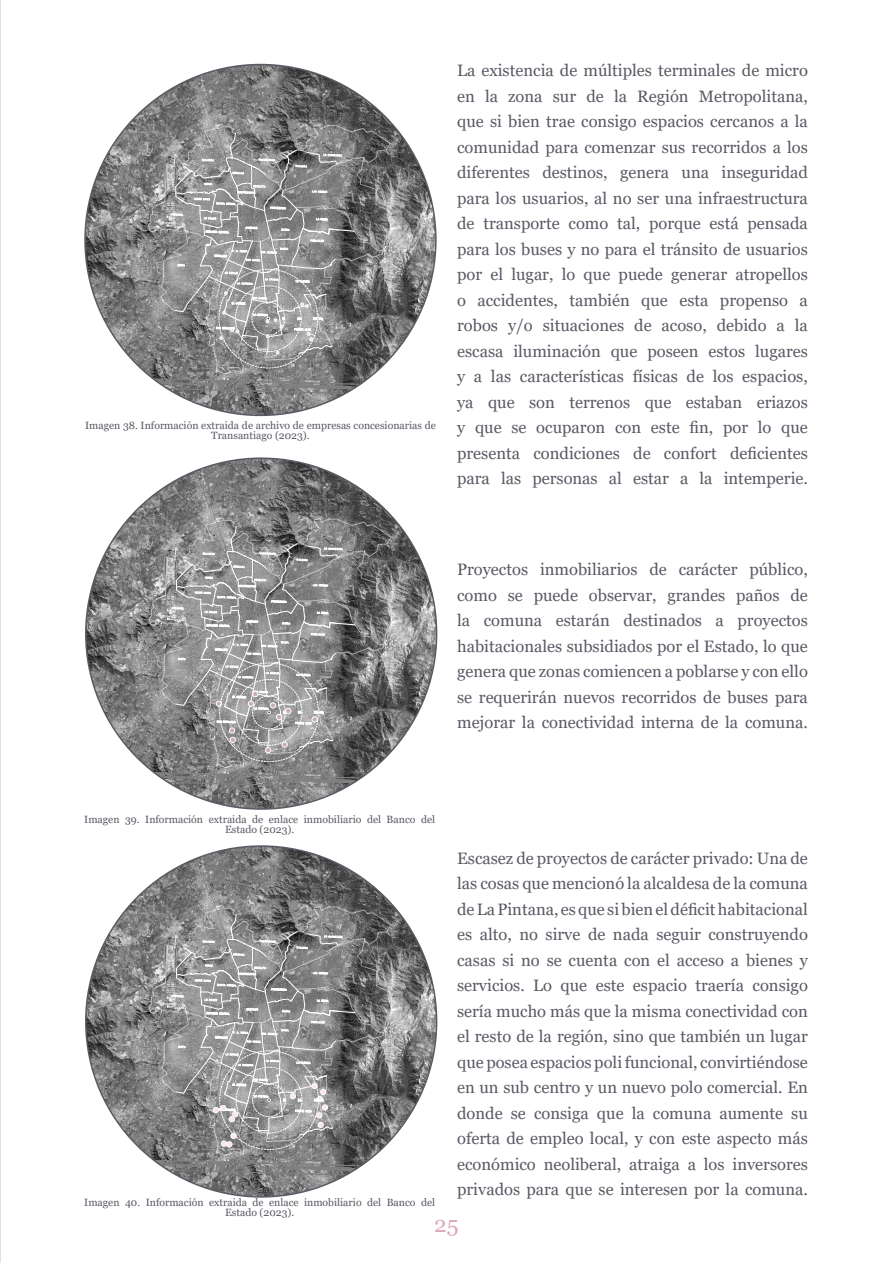
<style>
.page{position:relative;width:893px;height:1263px;background:#fff}
.page>*{position:absolute;margin:0;border:0;box-sizing:border-box;transform-origin:0 0}
.t1{font:22.5px "Georgia";color:#dbabb7}
.t2{font:16.5px/25.5px "Georgia";color:#595a64;text-align:justify}
.t3{font:10.5px/10.5px "Georgia";color:#595a64;text-align:center}
</style>
<div class="page">
<hr style="left:0;top:0;width:1px;height:1263px;background:#dbbab7">
<img style="left:85px;top:65px;width:351px;height:350px;border-radius:175px">
<svg style="left:148px;top:124px;width:243px;height:270px;background:#8b8b8b"></svg>
<img style="left:86px;top:458px;width:351px;height:351px;border-radius:175px">
<svg style="left:149px;top:518px;width:243px;height:270px;background:#8b8b8b"></svg>
<img style="left:86px;top:846px;width:351px;height:351px;border-radius:175px">
<svg style="left:149px;top:906px;width:243px;height:269px;background:#8b8b8b"></svg>
<p class="t3" style="left:85px;top:420px;width:352px">Imagen 38. Información extraida de archivo de empresas concesionarias de<br>Transantiago (2023).</p>
<p class="t2" style="left:457px;top:58px;width:352px">La existencia de múltiples terminales de micro en la zona sur de la Región Metropolitana, que si bien trae consigo espacios cercanos a la comunidad para comenzar sus recorridos a los diferentes destinos, genera una inseguridad para los usuarios, al no ser una infraestructura de transporte como tal, porque está pensada para los buses y no para el tránsito de usuarios por el lugar, lo que puede generar atropellos o accidentes, también que esta propenso a robos y/o situaciones de acoso, debido a la escasa iluminación que poseen estos lugares y a las características físicas de los espacios, ya que son terrenos que estaban eriazos y que se ocuparon con este fin, por lo que presenta condiciones de confort deficientes para las personas al estar a la intemperie.</p>
<p class="t2" style="left:457px;top:557px;width:352px">Proyectos inmobiliarios de carácter público, como se puede observar, grandes paños de la comuna estarán destinados a proyectos habitacionales subsidiados por el Estado, lo que genera que zonas comiencen a poblarse y con ello se requerirán nuevos recorridos de buses para mejorar la conectividad interna de la comuna.</p>
<p class="t3" style="left:84px;top:814px;width:352px">Imagen 39. Información extraida de enlace inmobiliario del Banco del<br>Estado (2023).</p>
<p class="t3" style="left:84px;top:1197px;width:352px">Imagen 40. Información extraida de enlace inmobiliario del Banco del<br>Estado (2023).</p>
<p class="t2" style="left:457px;top:846px;width:352px">Escasez de proyectos de carácter privado: Una de las cosas que mencionó la alcaldesa de la comuna de La Pintana, es que si bien el déficit habitacional es alto, no sirve de nada seguir construyendo casas si no se cuenta con el acceso a bienes y servicios. Lo que este espacio traería consigo sería mucho más que la misma conectividad con el resto de la región, sino que también un lugar que posea espacios poli funcional, convirtiéndose en un sub centro y un nuevo polo comercial. En donde se consiga que la comuna aumente su oferta de empleo local, y con este aspecto más económico neoliberal, atraiga a los inversores privados para que se interesen por la comuna.</p>
<h1 class="t1" style="left:434px;top:1211px;width:26px">25</h1>
</div>
